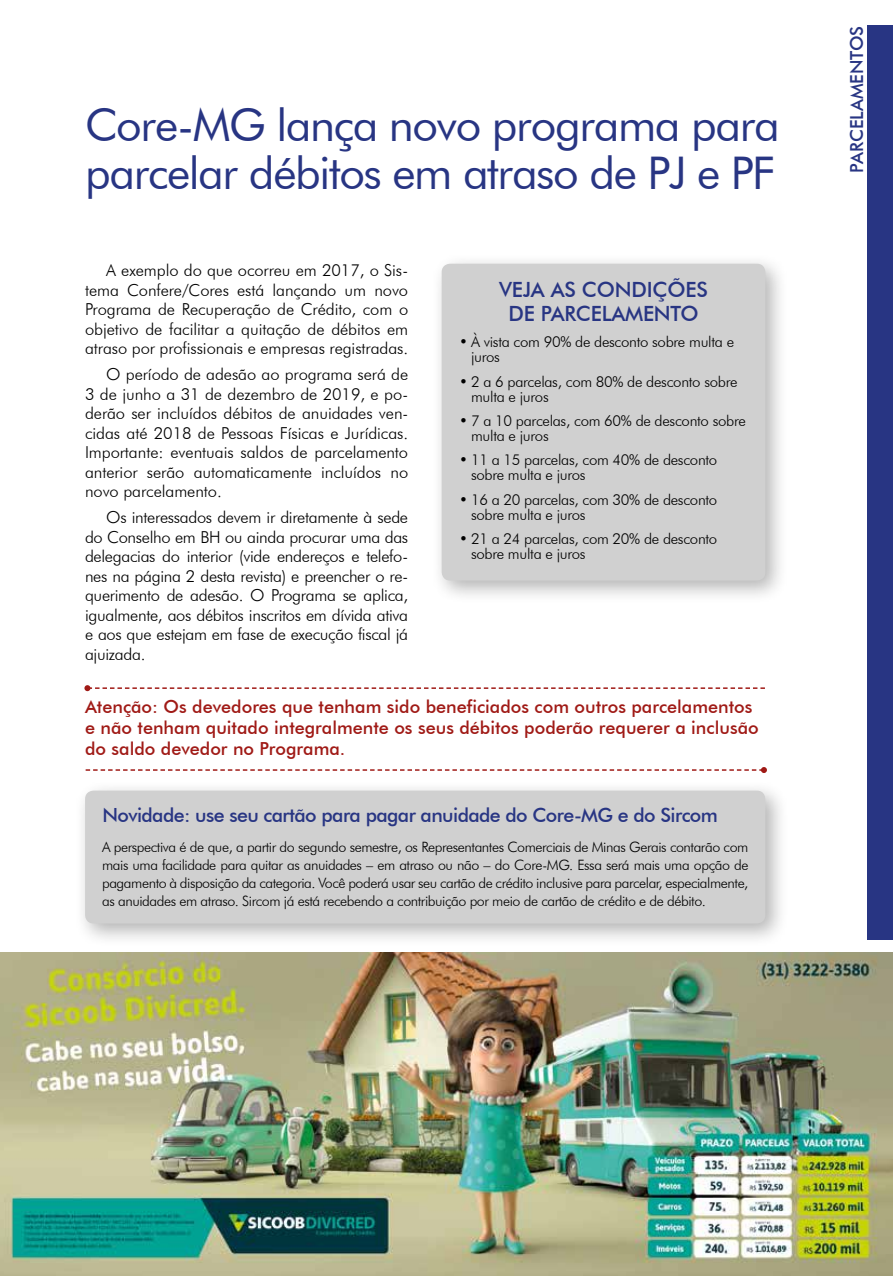
<style>
.page{position:relative;width:893px;height:1276px;background:#fff}
.page>*{position:absolute;margin:0;border:0;box-sizing:border-box;transform-origin:0 0}
.t1{font:45px/48px "Futura BT";letter-spacing:-.03em;color:#283583}
.t2{font:500 21px/24px "Futura BT";letter-spacing:-.01em;color:#283583;text-align:center}
.t3{font:500 19.5px "Futura BT";letter-spacing:-.03em;color:#283583}
.t4{font:500 18px/21px "Futura BT";color:#a01a16}
.t5{font:500 18px "Futura BT";color:#283583}
.t6{font:300 16.5px/19.5px "Futura BT";letter-spacing:-.005em;color:#000;text-align:justify}
.t7{font:300 15px/15px "Futura BT";letter-spacing:-.02em;color:#000}
.t8{font:300 14.25px/18px "Futura BT";letter-spacing:-.03em;color:#000;text-align:justify}
</style>
<div class="page">
<div style="left:867px;top:26px;width:26px;height:914px;background:#283583"></div>
<div style="left:74px;top:779px;width:715px;height:168px;background:#000;opacity:.3"></div>
<div style="left:85px;top:790px;width:680px;height:133px;background:#d0d0d0;border-radius:9px"></div>
<img style="left:0;top:952px;width:893px;height:324px">
<div style="left:430px;top:252px;width:359px;height:352px;background:#000;opacity:.3"></div>
<div style="left:442px;top:264px;width:323px;height:316px;background:#d0d0d0;border-radius:9px"></div>
<svg style="left:86px;top:767px;width:681px;height:6px"></svg>
<svg style="left:84px;top:685px;width:681px;height:6px"></svg>
<h1 class="t1" style="left:85px;top:100px;width:696px">Core-MG lança novo programa para parcelar débitos em atraso de PJ e PF</h1>
<p class="t6" style="left:85px;top:260px;width:325px;text-indent:21px">A exemplo do que ocorreu em 2017, o Sis&shy;tema Confere/Cores está lançando um novo Programa de Recuperação de Crédito, com o objetivo de facilitar a quitação de débitos em atraso por profissionais e empresas registradas.</p>
<p class="t6" style="left:85px;top:364px;width:325px;text-indent:21px">O período de adesão ao programa será de 3 de junho a 31 de dezembro de 2019, e po&shy;derão ser incluídos débitos de anuidades ven&shy;cidas até 2018 de Pessoas Físicas e Jurídicas.<br>Importante: eventuais saldos de parcelamento anterior serão automaticamente incluídos no novo parcelamento.</p>
<p class="t6" style="left:85px;top:507px;width:325px;text-indent:21px">Os interessados devem ir diretamente à sede do Conselho em BH ou ainda procurar uma das delegacias do interior (vide endereços e telefo&shy;nes na página 2 desta revista) e preencher o re&shy;querimento de adesão. O Programa se aplica, igualmente, aos débitos inscritos em dívida ativa e aos que estejam em fase de execução fiscal já ajuizada.</p>
<p class="t2" style="left:499px;top:277px;width:210px">VEJA AS CONDIÇÕES<br>DE PARCELAMENTO</p>
<p class="t7" style="left:471px;top:334px;width:265px;text-indent:-12px">• À vista com 90% de desconto sobre multa e juros</p>
<p class="t7" style="left:471px;top:373px;width:268px;text-indent:-12px">• 2 a 6 parcelas, com 80% de desconto sobre multa e juros</p>
<p class="t7" style="left:471px;top:413px;width:276px;text-indent:-12px">• 7 a 10 parcelas, com 60% de desconto sobre multa e juros</p>
<p class="t7" style="left:471px;top:452px;width:248px;text-indent:-12px">• 11 a 15 parcelas, com 40% de desconto sobre multa e juros</p>
<p class="t7" style="left:471px;top:492px;width:248px;text-indent:-12px">• 16 a 20 parcelas, com 30% de desconto sobre multa e juros</p>
<p class="t7" style="left:471px;top:531px;width:248px;text-indent:-12px">• 21 a 24 parcelas, com 20% de desconto sobre multa e juros</p>
<p class="t4" style="left:85px;top:696px;width:675px">Atenção: Os devedores que tenham sido beneficiados com outros parcelamentos e não tenham quitado integralmente os seus débitos poderão requerer a inclusão do saldo devedor no Programa.</p>
<p class="t3" style="left:102px;top:803px;width:617px">Novidade: use seu cartão para pagar anuidade do Core-MG e do Sircom</p>
<p class="t8" style="left:102px;top:838px;width:648px">A perspectiva é de que, a partir do segundo semestre, os Representantes Comerciais de Minas Gerais contarão com mais uma facilidade para quitar as anuidades – em atraso ou não – do Core-MG. Essa será mais uma opção de pagamento à disposição da categoria. Você poderá usar seu cartão de crédito inclusive para parcelar, especialmente, as anuidades em atraso. Sircom já está recebendo a contribuição por meio de cartão de crédito e de débito.</p>
<p class="t5" style="left:846px;top:173px;width:149px;rotate:-90deg">PARCELAMENTOS</p>
</div>
